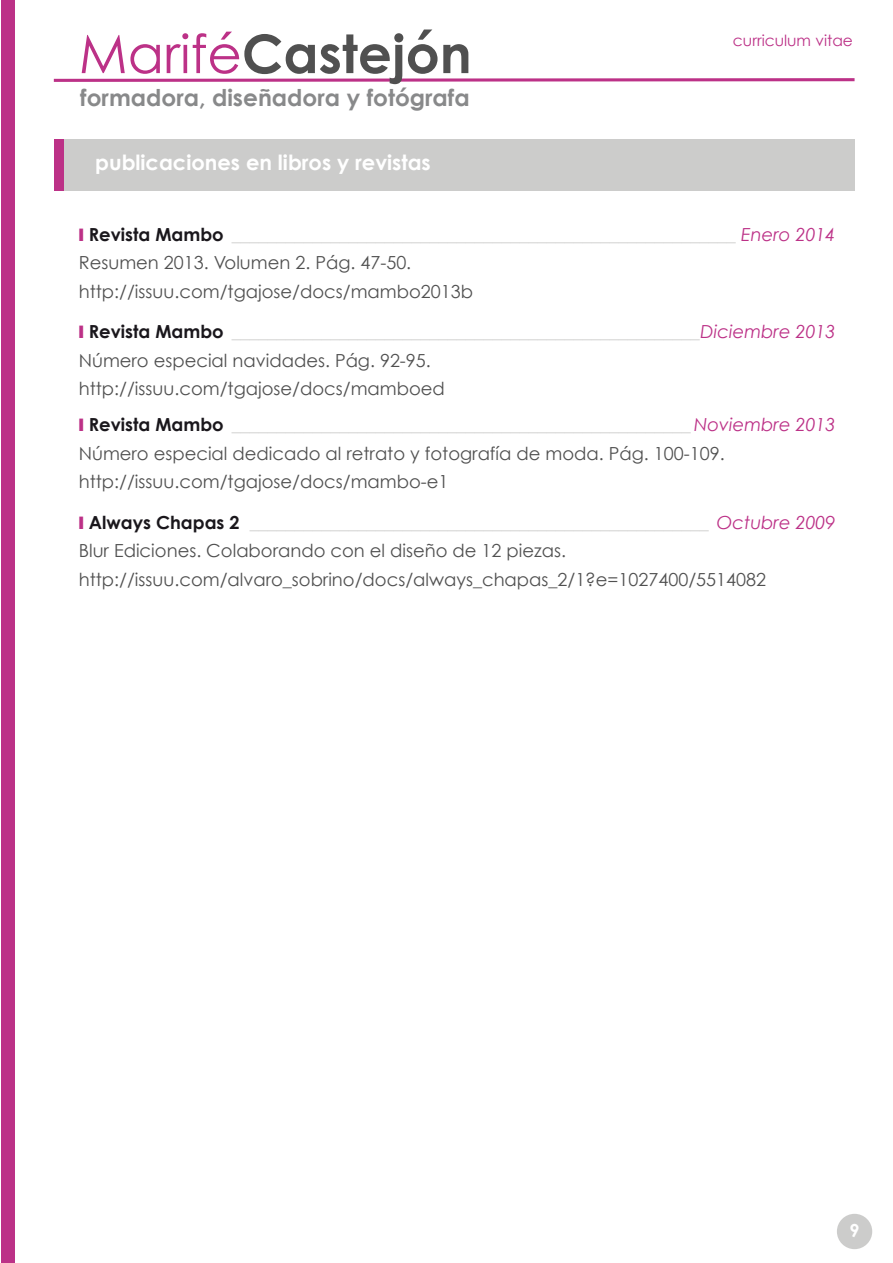
<style>
.page{position:relative;width:893px;height:1263px;background:#fff}
.page>*{position:absolute;margin:0;border:0;box-sizing:border-box;transform-origin:0 0}
.t1{font:700 53.25px "Century Gothic";color:#505050}
.t2{font:700 23.25px "Century Gothic";color:#88898a}
.t3{font:700 21px "Century Gothic";color:#fff}
.t4{font:18px/28.5px "Century Gothic";color:#505050}
.t5{font:700 18px "Century Gothic";color:#fff}
.t6{font:15.45px "Century Gothic";color:#bc3187}
.s1{font-weight:400;color:#bc3187}
.s2{color:#bc3187}
.s3{font-weight:700;color:#1a171c}
.s4{font-style:italic;color:#cccccb}
.s5{font-style:italic;color:#bc3187}
</style>
<div class="page">
<div style="left:54px;top:140px;width:801px;height:51px;background:#cccccb"></div>
<div style="left:837px;top:1214px;width:35px;height:35px;background:#cccccb;border-radius:50%"></div>
<div style="left:1px;top:0;width:14px;height:1263px;background:#bc3187"></div>
<svg style="left:53px;top:78px;width:802px;height:4px;background:#cb60a2"></svg>
<div style="left:54px;top:140px;width:10px;height:51px;background:#bc3187"></div>
<h1 class="t1" style="left:79px;top:20px;width:394px"><span class="s1">Marifé</span>Castejón</h1>
<p class="t2" style="left:80px;top:83px;width:391px">formadora, diseñadora y fotógrafa</p>
<p class="t3" style="left:109px;top:149px;width:156px">erfil profesional</p>
<p class="t3" style="left:95px;top:149px;width:337px">publicaciones en libros y revistas</p>
<p class="t6" style="left:733px;top:31px;width:121px">curriculum vitae</p>
<p class="t4" style="left:79px;top:220px;width:758px"><span class="s2">❙</span> <span class="s3">Revista Mambo</span> <span class="s4">________________________________________________________</span> <span class="s5">Enero 2014<br></span>Resumen 2013. Volumen 2. Pág. 47-50.<br>http://issuu.com/tgajose/docs/mambo2013b</p>
<p class="t4" style="left:79px;top:317px;width:758px"><span class="s2">❙</span> <span class="s3">Revista Mambo</span> <span class="s4">____________________________________________________</span><span class="s5">Diciembre 2013<br></span>Número especial navidades. Pág. 92-95.<br>http://issuu.com/tgajose/docs/mamboed</p>
<p class="t4" style="left:79px;top:410px;width:758px"><span class="s2">❙</span> <span class="s3">Revista Mambo</span> <span class="s4">___________________________________________________</span> <span class="s5">Noviembre 2013<br></span>Número especial dedicado al retrato y fotografía de moda. Pág. 100-109. http://issuu.com/tgajose/docs/mambo-e1</p>
<p class="t4" style="left:79px;top:508px;width:758px"><span class="s2">❙</span> <span class="s3">Always Chapas 2</span> <span class="s4">___________________________________________________</span> <span class="s5">Octubre 2009<br></span>Blur Ediciones. Colaborando con el diseño de 12 piezas. http://issuu.com/alvaro_sobrino/docs/always_chapas_2/1?e=1027400/5514082</p>
<p class="t5" style="left:849px;top:1219px;width:12px">9</p>
</div>
